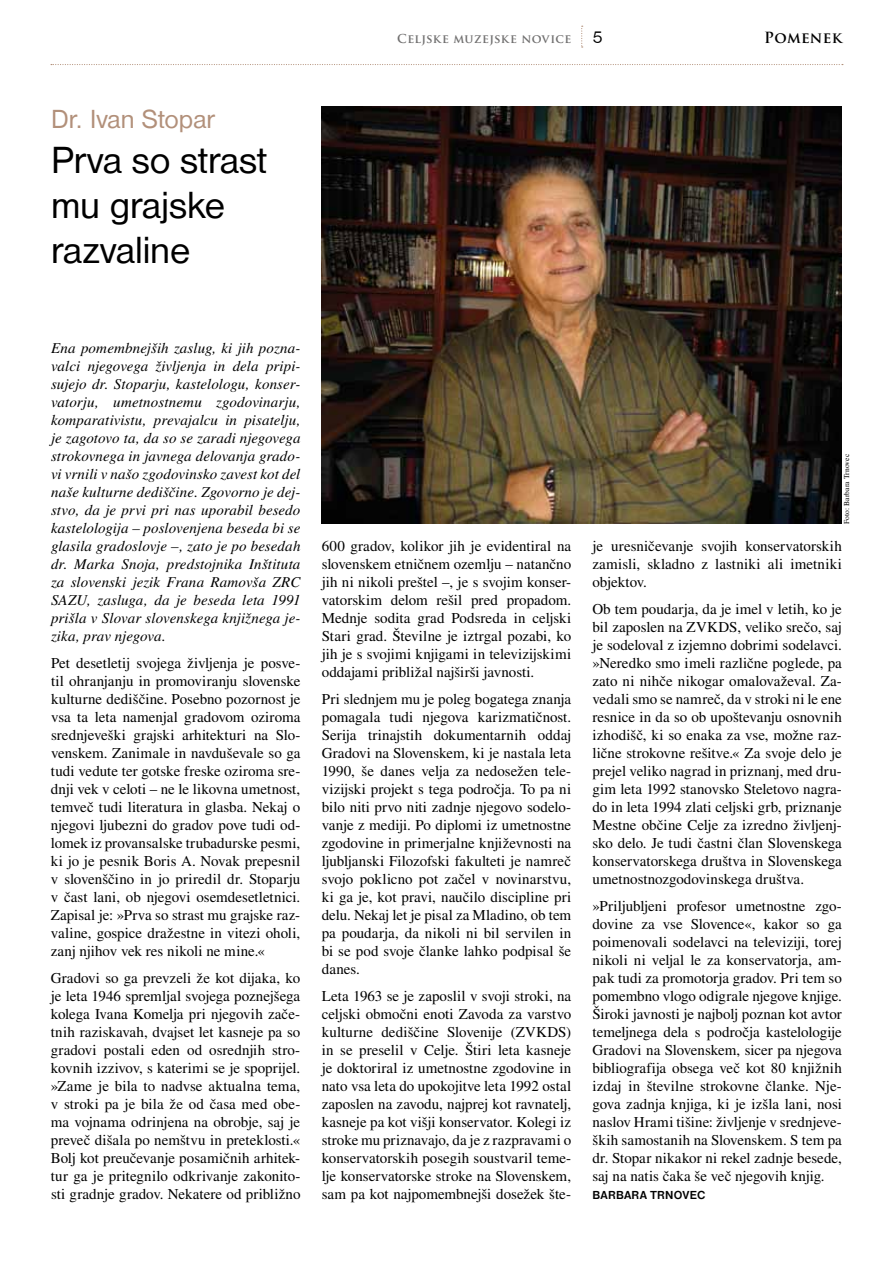
<style>
.page{position:relative;width:893px;height:1263px;background:#fff}
.page>*{position:absolute;margin:0;border:0;box-sizing:border-box;transform-origin:0 0}
.t1{font:39px/45px "Nimbus San D";color:#000}
.t2{font:27px "Nimbus San D";letter-spacing:.005em;color:#b2907a}
.t3{font:15px/18px "Nimbus Rom No 9 LCE";color:#000;text-align:justify}
.t4{font:italic 15px/18px "Nimbus Rom No 9 LCE";color:#000;text-align:justify}
.t5{font:700 15px "Trajan Pro";letter-spacing:.02em;color:#000}
.t6{font:700 12px "Trajan Pro";letter-spacing:.025em;color:#706f6f}
.t7{font:700 12px "Nimbus San D";letter-spacing:.025em;color:#000}
.t8{font:7.5px "Nimbus Rom No 9 LCE";letter-spacing:.015em;color:#000}
.s1{font-family:"Nimbus San D";font-weight:400;font-size:18px;color:#000}
</style>
<div class="page">
<img style="left:322px;top:106px;width:520px;height:418px">
<svg style="left:581px;top:26px;width:2px;height:22px"></svg>
<svg style="left:51px;top:64px;width:792px;height:1px"></svg>
<h2 class="t2" style="left:51px;top:104px;width:165px">Dr. Ivan Stopar</h2>
<h1 class="t1" style="left:51px;top:138px;width:218px">Prva so strast mu grajske razvaline</h1>
<p class="t6" style="left:397px;top:31px;width:207px">Celjske muzejske novice <span class="s1">5</span></p>
<p class="t5" style="left:764px;top:28px;width:79px">Pomenek</p>
<p class="t4" style="left:51px;top:339px;width:251px">Ena pomembnejših zaslug, ki jih pozna&shy;valci njegovega življenja in dela pripi&shy;sujejo dr. Stoparju, kastelologu, konser&shy;vatorju, umetnostnemu zgodovinarju, komparativistu, prevajalcu in pisatelju, je zagotovo ta, da so se zaradi njegovega strokovnega in javnega delovanja grado&shy;vi vrnili v našo zgodovinsko zavest kot del naše kulturne dediščine. Zgovorno je dej&shy;stvo, da je prvi pri nas uporabil besedo kastelologija – poslovenjena beseda bi se glasila gradoslovje –, zato je po besedah dr. Marka Snoja, predstojnika Inštituta za slovenski jezik Frana Ramovša ZRC SAZU, zasluga, da je beseda leta 1991 prišla v Slovar slovenskega knjižnega je&shy;zika, prav njegova.</p>
<p class="t3" style="left:51px;top:654px;width:251px">Pet desetletij svojega življenja je posve&shy;til ohranjanju in promoviranju slovenske kulturne dediščine. Posebno pozornost je vsa ta leta namenjal gradovom oziroma srednjeveški grajski arhitekturi na Slo&shy;venskem. Zanimale in navduševale so ga tudi vedute ter gotske freske oziroma sre&shy;dnji vek v celoti – ne le likovna umetnost, temveč tudi literatura in glasba. Nekaj o njegovi ljubezni do gradov pove tudi od&shy;lomek iz provansalske trubadurske pesmi, ki jo je pesnik Boris A. Novak prepesnil v slovenščino in jo priredil dr. Stoparju v čast lani, ob njegovi osemdesetletnici.<br>Zapisal je: »Prva so strast mu grajske raz&shy;valine, gospice dražestne in vitezi oholi, zanj njihov vek res nikoli ne mine.«</p>
<p class="t3" style="left:51px;top:969px;width:251px">Gradovi so ga prevzeli že kot dijaka, ko je leta 1946 spremljal svojega poznejšega kolega Ivana Komelja pri njegovih zače&shy;tnih raziskavah, dvajset let kasneje pa so gradovi postali eden od osrednjih stro&shy;kovnih izzivov, s katerimi se je spoprijel. »Zame je bila to nadvse aktualna tema, v stroki pa je bila že od časa med obe&shy;ma vojnama odrinjena na obrobje, saj je preveč dišala po nemštvu in preteklosti.« Bolj kot preučevanje posamičnih arhitek&shy;tur ga je pritegnilo odkrivanje zakonito&shy;sti gradnje gradov. Nekatere od približno</p>
<p class="t3" style="left:322px;top:537px;width:251px">600 gradov, kolikor jih je evidentiral na slovenskem etničnem ozemlju – natančno jih ni nikoli preštel –, je s svojim konser&shy;vatorskim delom rešil pred propadom.<br>Mednje sodita grad Podsreda in celjski Stari grad. Številne je iztrgal pozabi, ko jih je s svojimi knjigami in televizijskimi oddajami približal najširši javnosti.</p>
<p class="t3" style="left:322px;top:690px;width:251px">Pri slednjem mu je poleg bogatega znanja pomagala tudi njegova karizmatičnost.<br>Serija trinajstih dokumentarnih oddaj Gradovi na Slovenskem, ki je nastala leta 1990, še danes velja za nedosežen tele&shy;vizijski projekt s tega področja. To pa ni bilo niti prvo niti zadnje njegovo sodelo&shy;vanje z mediji. Po diplomi iz umetnostne zgodovine in primerjalne književnosti na ljubljanski Filozofski fakulteti je namreč svojo poklicno pot začel v novinarstvu, ki ga je, kot pravi, naučilo discipline pri delu. Nekaj let je pisal za Mladino, ob tem pa poudarja, da nikoli ni bil servilen in bi se pod svoje članke lahko podpisal še danes.</p>
<p class="t3" style="left:322px;top:987px;width:251px">Leta 1963 se je zaposlil v svoji stroki, na celjski območni enoti Zavoda za varstvo kulturne dediščine Slovenije (ZVKDS) in se preselil v Celje. Štiri leta kasneje je doktoriral iz umetnostne zgodovine in nato vsa leta do upokojitve leta 1992 ostal zaposlen na zavodu, najprej kot ravnatelj, kasneje pa kot višji konservator. Kolegi iz stroke mu priznavajo, da je z razpravami o konservatorskih posegih soustvaril teme&shy;lje konservatorske stroke na Slovenskem, sam pa kot najpomembnejši dosežek šte-</p>
<p class="t8" style="left:842px;top:524px;width:71px;rotate:-90deg">Foto: Barbara Trnovec</p>
<p class="t3" style="left:592px;top:537px;width:251px">je uresničevanje svojih konservatorskih zamisli, skladno z lastniki ali imetniki objektov.</p>
<p class="t3" style="left:592px;top:600px;width:251px">Ob tem poudarja, da je imel v letih, ko je bil zaposlen na ZVKDS, veliko srečo, saj je sodeloval z izjemno dobrimi sodelavci. »Neredko smo imeli različne poglede, pa zato ni nihče nikogar omalovaževal. Za&shy;vedali smo se namreč, da v stroki ni le ene resnice in da so ob upoštevanju osnovnih izhodišč, ki so enaka za vse, možne raz&shy;lične strokovne rešitve.« Za svoje delo je prejel veliko nagrad in priznanj, med dru&shy;gim leta 1992 stanovsko Steletovo nagra&shy;do in leta 1994 zlati celjski grb, priznanje Mestne občine Celje za izredno življenj&shy;sko delo. Je tudi častni član Slovenskega konservatorskega društva in Slovenskega umetnostnozgodovinskega društva.</p>
<p class="t3" style="left:592px;top:897px;width:251px">»Priljubljeni profesor umetnostne zgo&shy;dovine za vse Slovence«, kakor so ga poimenovali sodelavci na televiziji, torej nikoli ni veljal le za konservatorja, am&shy;pak tudi za promotorja gradov. Pri tem so pomembno vlogo odigrale njegove knjige.<br>Široki javnosti je najbolj poznan kot avtor temeljnega dela s področja kastelologije Gradovi na Slovenskem, sicer pa njegova bibliografija obsega več kot 80 knjižnih izdaj in številne strokovne članke. Nje&shy;gova zadnja knjiga, ki je izšla lani, nosi naslov Hrami tišine: življenje v srednjeve&shy;ških samostanih na Slovenskem. S tem pa dr. Stopar nikakor ni rekel zadnje besede, saj na natis čaka še več njegovih knjig.</p>
<p class="t7" style="left:592px;top:1188px;width:114px">BARBARA TRNOVEC</p>
</div>
